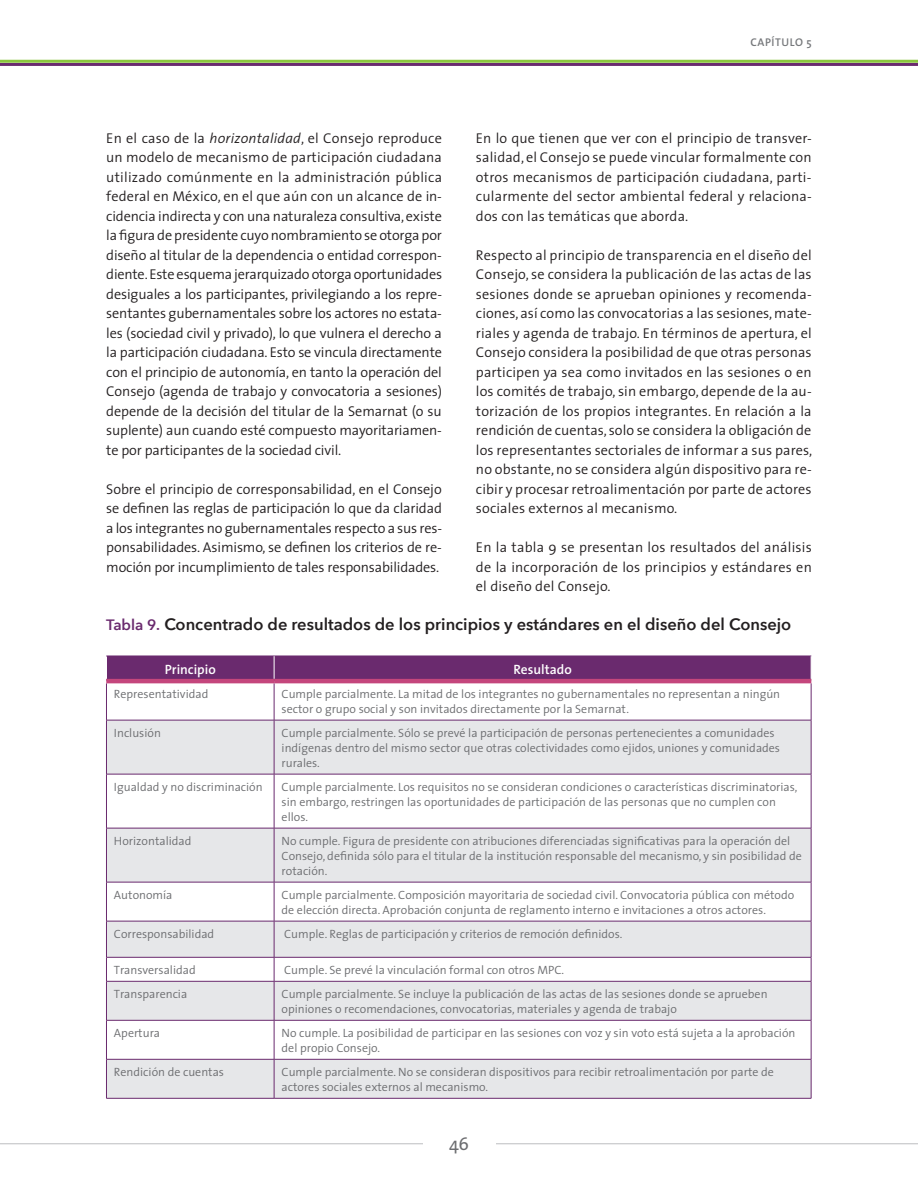
<style>
.page{position:relative;width:918px;height:1188px;background:#fff}
.page>*{position:absolute;margin:0;border:0;box-sizing:border-box;transform-origin:0 0}
.t1{font:18px "The Sans";color:#6c6d70}
.t2{font:600 16.5px "Avenir Next";color:#231f20}
.t3{font:300 14.25px/19.5px "The Sans";letter-spacing:.01em;color:#231f20;text-align:justify}
.t4{font:600 13.5px "The Sans";color:#fff}
.t5{font:300 12px/15px "The Sans";color:#6c6d70}
.t6{font:600 11.25px "The Sans";letter-spacing:.055em;color:#76787b}
.s1{font-size:15px;color:#6a2a6e}
.s2{font-style:italic}
</style>
<div class="page">
<hr style="left:0;top:63px;width:918px;height:3px;background:#6a2a6e">
<hr style="left:0;top:60px;width:918px;height:3px;background:#8bc63e">
<hr style="left:0;top:1143px;width:918px;height:1px;background:#bcbdc0">
<div style="left:423px;top:1137px;width:72px;height:20px;background:#fff"></div>
<svg style="left:107px;top:721px;width:704px;height:377px;fill:#e6e7e9"></svg>
<hr style="left:106px;top:683px;width:1px;height:37px;background:#6a2a6e">
<hr style="left:274px;top:683px;width:1px;height:37px;background:#6a2a6e">
<hr style="left:811px;top:683px;width:1px;height:37px;background:#6a2a6e">
<hr style="left:106px;top:774px;width:1px;height:54px;background:#6a2a6e">
<hr style="left:274px;top:774px;width:1px;height:54px;background:#6a2a6e">
<hr style="left:811px;top:774px;width:1px;height:54px;background:#6a2a6e">
<hr style="left:106px;top:882px;width:1px;height:39px;background:#6a2a6e">
<hr style="left:274px;top:882px;width:1px;height:39px;background:#6a2a6e">
<hr style="left:811px;top:882px;width:1px;height:39px;background:#6a2a6e">
<svg style="left:106px;top:958px;width:1px;height:23px"></svg>
<svg style="left:274px;top:958px;width:1px;height:23px"></svg>
<svg style="left:811px;top:957px;width:1px;height:24px"></svg>
<hr style="left:106px;top:1020px;width:1px;height:39px;background:#6a2a6e">
<hr style="left:274px;top:1020px;width:1px;height:39px;background:#6a2a6e">
<hr style="left:811px;top:1020px;width:1px;height:39px;background:#6a2a6e">
<div style="left:106px;top:656px;width:706px;height:25px;background:#6a2a6e"></div>
<hr style="left:106px;top:679px;width:168px;height:4px;background:#c4467c">
<hr style="left:274px;top:679px;width:537px;height:4px;background:#c4467c">
<hr style="left:106px;top:720px;width:168px;height:1px;background:#6a2a6e">
<hr style="left:106px;top:720px;width:1px;height:54px;background:#6a2a6e">
<hr style="left:106px;top:774px;width:168px;height:1px;background:#6a2a6e">
<hr style="left:274px;top:720px;width:537px;height:1px;background:#6a2a6e">
<hr style="left:274px;top:720px;width:1px;height:54px;background:#6a2a6e">
<hr style="left:811px;top:720px;width:1px;height:54px;background:#6a2a6e">
<hr style="left:274px;top:774px;width:537px;height:1px;background:#6a2a6e">
<hr style="left:106px;top:828px;width:168px;height:1px;background:#6a2a6e">
<hr style="left:106px;top:828px;width:1px;height:54px;background:#6a2a6e">
<hr style="left:106px;top:882px;width:168px;height:1px;background:#6a2a6e">
<hr style="left:274px;top:828px;width:537px;height:1px;background:#6a2a6e">
<hr style="left:274px;top:828px;width:1px;height:54px;background:#6a2a6e">
<hr style="left:811px;top:828px;width:1px;height:54px;background:#6a2a6e">
<hr style="left:274px;top:882px;width:537px;height:1px;background:#6a2a6e">
<hr style="left:106px;top:921px;width:168px;height:1px;background:#6a2a6e">
<hr style="left:106px;top:921px;width:1px;height:36px;background:#6a2a6e">
<hr style="left:106px;top:957px;width:168px;height:1px;background:#6a2a6e">
<hr style="left:274px;top:921px;width:537px;height:1px;background:#6a2a6e">
<hr style="left:274px;top:921px;width:1px;height:36px;background:#6a2a6e">
<hr style="left:811px;top:921px;width:1px;height:36px;background:#6a2a6e">
<hr style="left:274px;top:957px;width:537px;height:1px;background:#6a2a6e">
<hr style="left:106px;top:981px;width:168px;height:1px;background:#6a2a6e">
<hr style="left:106px;top:981px;width:1px;height:39px;background:#6a2a6e">
<hr style="left:106px;top:1020px;width:168px;height:1px;background:#6a2a6e">
<hr style="left:274px;top:981px;width:537px;height:1px;background:#6a2a6e">
<hr style="left:274px;top:981px;width:1px;height:39px;background:#6a2a6e">
<hr style="left:811px;top:981px;width:1px;height:39px;background:#6a2a6e">
<hr style="left:274px;top:1020px;width:537px;height:1px;background:#6a2a6e">
<hr style="left:106px;top:1059px;width:168px;height:1px;background:#6a2a6e">
<hr style="left:106px;top:1059px;width:1px;height:39px;background:#6a2a6e">
<hr style="left:106px;top:1098px;width:168px;height:1px;background:#6a2a6e">
<hr style="left:274px;top:1059px;width:537px;height:1px;background:#6a2a6e">
<hr style="left:274px;top:1059px;width:1px;height:39px;background:#6a2a6e">
<hr style="left:811px;top:1059px;width:1px;height:39px;background:#6a2a6e">
<hr style="left:274px;top:1098px;width:537px;height:1px;background:#6a2a6e">
<p class="t6" style="left:751px;top:33px;width:63px">CAPÍTULO 5</p>
<p class="t3" style="left:476px;top:128px;width:337px">En lo que tienen que ver con el principio de transver&shy;salidad, el Consejo se puede vincular formalmente con otros mecanismos de participación ciudadana, parti&shy;cularmente del sector ambiental federal y relaciona&shy;dos con las temáticas que aborda.</p>
<p class="t3" style="left:476px;top:245px;width:338px">Respecto al principio de transparencia en el diseño del Consejo, se considera la publicación de las actas de las sesiones donde se aprueban opiniones y recomenda&shy;ciones, así como las convocatorias a las sesiones, mate&shy;riales y agenda de trabajo. En términos de apertura, el Consejo considera la posibilidad de que otras personas participen ya sea como invitados en las sesiones o en los comités de trabajo, sin embargo, depende de la au&shy;torización de los propios integrantes. En relación a la rendición de cuentas, solo se considera la obligación de los representantes sectoriales de informar a sus pares, no obstante, no se considera algún dispositivo para re&shy;cibir y procesar retroalimentación por parte de actores sociales externos al mecanismo.</p>
<p class="t3" style="left:476px;top:537px;width:337px">En la tabla 9 se presentan los resultados del análisis de la incorporación de los principios y estándares en el diseño del Consejo.</p>
<p class="t2" style="left:106px;top:610px;width:687px"><span class="s1">Tabla 9.</span> Concentrado de resultados de los principios y estándares en el diseño del Consejo</p>
<p class="t4" style="left:165px;top:658px;width:53px">Principio</p>
<p class="t4" style="left:513px;top:658px;width:60px">Resultado</p>
<p class="t5" style="left:114px;top:686px;width:96px">Representatividad</p>
<p class="t5" style="left:282px;top:686px;width:500px">Cumple parcialmente. La mitad de los integrantes no gubernamentales no representan a ningún sector o grupo social y son invitados directamente por la Semarnat.</p>
<p class="t5" style="left:114px;top:725px;width:48px">Inclusión</p>
<p class="t5" style="left:282px;top:725px;width:500px">Cumple parcialmente. Sólo se prevé la participación de personas pertenecientes a comunidades indígenas dentro del mismo sector que otras colectividades como ejidos, uniones y comunidades rurales.</p>
<p class="t5" style="left:114px;top:779px;width:150px">Igualdad y no discriminación</p>
<p class="t5" style="left:282px;top:779px;width:517px">Cumple parcialmente. Los requisitos no se consideran condiciones o características discriminatorias, sin embargo, restringen las oportunidades de participación de las personas que no cumplen con ellos.</p>
<p class="t5" style="left:114px;top:833px;width:79px">Horizontalidad</p>
<p class="t5" style="left:282px;top:833px;width:522px">No cumple. Figura de presidente con atribuciones diferenciadas significativas para la operación del<br>Consejo, definida sólo para el titular de la institución responsable del mecanismo, y sin posibilidad de rotación.</p>
<p class="t5" style="left:114px;top:887px;width:60px">Autonomía</p>
<p class="t5" style="left:282px;top:887px;width:514px">Cumple parcialmente. Composición mayoritaria de sociedad civil. Convocatoria pública con método de elección directa. Aprobación conjunta de reglamento interno e invitaciones a otros actores.</p>
<p class="t5" style="left:114px;top:926px;width:102px">Corresponsabilidad</p>
<p class="t5" style="left:284px;top:926px;width:340px">Cumple. Reglas de participación y criterios de remoción definidos.</p>
<p class="t5" style="left:114px;top:962px;width:83px">Transversalidad</p>
<p class="t5" style="left:284px;top:962px;width:281px">Cumple. Se prevé la vinculación formal con otros MPC.</p>
<p class="t5" style="left:114px;top:986px;width:75px">Transparencia</p>
<p class="t5" style="left:282px;top:986px;width:487px">Cumple parcialmente. Se incluye la publicación de las actas de las sesiones donde se aprueben opiniones o recomendaciones, convocatorias, materiales y agenda de trabajo</p>
<p class="t5" style="left:114px;top:1025px;width:47px">Apertura</p>
<p class="t5" style="left:282px;top:1025px;width:515px">No cumple. La posibilidad de participar en las sesiones con voz y sin voto está sujeta a la aprobación del propio Consejo.</p>
<p class="t5" style="left:114px;top:1064px;width:112px">Rendición de cuentas</p>
<p class="t5" style="left:282px;top:1064px;width:494px">Cumple parcialmente. No se consideran dispositivos para recibir retroalimentación por parte de actores sociales externos al mecanismo.</p>
<p class="t3" style="left:106px;top:128px;width:337px">En el caso de la <span class="s2">horizontalidad</span>, el Consejo reproduce un modelo de mecanismo de participación ciudadana utilizado comúnmente en la administración pública federal en México, en el que aún con un alcance de in&shy;cidencia indirecta y con una naturaleza consultiva, existe la figura de presidente cuyo nombramiento se otorga por diseño al titular de la dependencia o entidad correspon&shy;diente. Este esquema jerarquizado otorga oportunidades desiguales a los participantes, privilegiando a los repre&shy;sentantes gubernamentales sobre los actores no estata&shy;les (sociedad civil y privado), lo que vulnera el derecho a la participación ciudadana. Esto se vincula directamente con el principio de autonomía, en tanto la operación del Consejo (agenda de trabajo y convocatoria a sesiones) depende de la decisión del titular de la Semarnat (o su suplente) aun cuando esté compuesto mayoritariamen&shy;te por participantes de la sociedad civil.</p>
<p class="t3" style="left:106px;top:479px;width:337px">Sobre el principio de corresponsabilidad, en el Consejo se definen las reglas de participación lo que da claridad a los integrantes no gubernamentales respecto a sus res&shy;ponsabilidades. Asimismo, se definen los criterios de re&shy;moción por incumplimiento de tales responsabilidades.</p>
<p class="t1" style="left:449px;top:1129px;width:21px">46</p>
</div>
